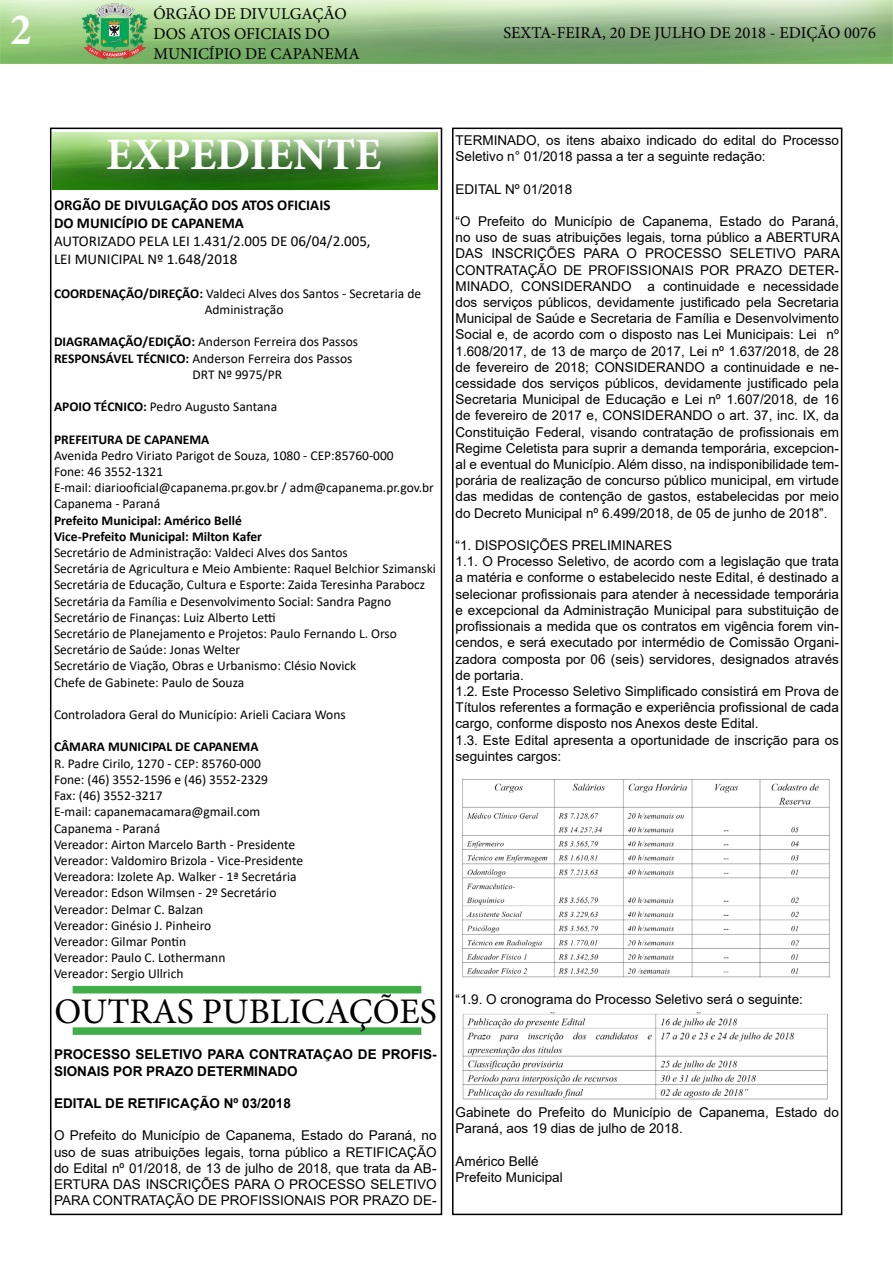
<style>
.page{position:relative;width:893px;height:1263px;background:#fff}
.page>*{position:absolute;margin:0;border:0;box-sizing:border-box;transform-origin:0 0}
.t1{font:700 45px "Minion Pro";color:#fff}
.t2{font:700 condensed 45px "Minion Pro";color:#fff}
.t3{font:36px "Minion Pro";color:#000}
.t4{font:16.5px/19.8px "Minion Pro";color:#000}
.t5{font:15px/18px "Calibri";color:#000}
.t6{font:700 15px/18px "Calibri";color:#000}
.t7{font:13.5px/16.2px "Arial";color:#000}
.t8{font:13.5px/16.2px "Calibri";color:#000}
.t9{font:700 13.5px/16.2px "Calibri";color:#000}
.t10{font:700 13.5px/16.2px "Arial";color:#000}
.s1{font-weight:700}
</style>
<div class="page">
<div style="left:50px;top:128px;width:392px;height:1087px;border:2px solid #000"></div>
<img style="left:0;top:0;width:893px;height:64px">
<div style="left:452px;top:128px;width:390px;height:1087px;border:2px solid #000"></div>
<img style="left:53px;top:132px;width:384px;height:58px">
<div style="left:73px;top:986px;width:348px;height:7px;background:#41ad49"></div>
<div style="left:73px;top:1027px;width:348px;height:8px;background:#41ad49"></div>
<img style="left:461px;top:778px;width:369px;height:199px">
<img style="left:462px;top:1013px;width:366px;height:87px">
<h1 class="t2" style="left:11px;top:-1px;width:22px">2</h1>
<p class="t4" style="left:153px;top:4px;width:208px">ÓRGÃO DE DIVULGAÇÃO<br>DOS ATOS OFICIAIS DO<br>MUNICÍPIO DE CAPANEMA</p>
<p class="t4" style="left:504px;top:23px;width:374px">SEXTA-FEIRA, 20 DE JULHO DE 2018 - EDIÇÃO 0076</p>
<h1 class="t1" style="left:106px;top:123px;width:277px">EXPEDIENTE</h1>
<p class="t6" style="left:54px;top:195px;width:278px">ORGÃO DE DIVULGAÇÃO DOS ATOS OFICIAIS<br>DO MUNICÍPIO DE CAPANEMA</p>
<p class="t5" style="left:54px;top:231px;width:318px">AUTORIZADO PELA LEI 1.431/2.005 DE 06/04/2.005,<br>LEI MUNICIPAL Nº 1.648/2018</p>
<p class="t8" style="left:205px;top:285px;width:218px;text-indent:-151px"><span class="s1">COORDENAÇÃO/DIREÇÃO:</span> Valdeci Alves dos Santos - Secretaria de<br>Administração</p>
<p class="t8" style="left:54px;top:333px;width:306px"><span class="s1">DIAGRAMAÇÃO/EDIÇÃO:</span> Anderson Ferreira dos Passos</p>
<p class="t8" style="left:54px;top:350px;width:300px"><span class="s1">RESPONSÁVEL TÉCNICO:</span> Anderson Ferreira dos Passos</p>
<p class="t8" style="left:193px;top:366px;width:91px">DRT Nº 9975/PR</p>
<p class="t8" style="left:54px;top:398px;width:225px"><span class="s1">APOIO TÉCNICO:</span> Pedro Augusto Santana</p>
<p class="t9" style="left:54px;top:431px;width:157px">PREFEITURA DE CAPANEMA</p>
<p class="t8" style="left:54px;top:447px;width:381px">Avenida Pedro Viriato Parigot de Souza, 1080 - CEP:85760-000<br>Fone: 46 3552-1321<br>E-mail: diariooficial@capanema.pr.gov.br / adm@capanema.pr.gov.br Capanema - Paraná</p>
<p class="t9" style="left:54px;top:512px;width:209px">Prefeito Municipal: Américo Bellé<br>Vice-Prefeito Municipal: Milton Kafer</p>
<p class="t8" style="left:54px;top:544px;width:384px">Secretário de Administração: Valdeci Alves dos Santos<br>Secretária de Agricultura e Meio Ambiente: Raquel Belchior Szimanski Secretária de Educação, Cultura e Esporte: Zaida Teresinha Parabocz Secretária da Família e Desenvolvimento Social: Sandra Pagno Secretário de Finanças: Luiz Alberto Letti<br>Secretário de Planejamento e Projetos: Paulo Fernando L. Orso Secretário de Saúde: Jonas Welter<br>Secretário de Viação, Obras e Urbanismo: Clésio Novick<br>Chefe de Gabinete: Paulo de Souza</p>
<p class="t8" style="left:54px;top:706px;width:293px">Controladora Geral do Município: Arieli Caciara Wons</p>
<p class="t9" style="left:54px;top:739px;width:206px">CÂMARA MUNICIPAL DE CAPANEMA</p>
<p class="t8" style="left:54px;top:755px;width:251px">R. Padre Cirilo, 1270 - CEP: 85760-000<br>Fone: (46) 3552-1596 e (46) 3552-2329<br>Fax: (46) 3552-3217<br>E-mail: capanemacamara@gmail.com Capanema - Paraná<br>Vereador: Airton Marcelo Barth - Presidente Vereador: Valdomiro Brizola - Vice-Presidente Vereadora: Izolete Ap. Walker - 1ª Secretária Vereador: Edson Wilmsen - 2º Secretário Vereador: Delmar C. Balzan<br>Vereador: Ginésio J. Pinheiro<br>Vereador: Gilmar Pontin<br>Vereador: Paulo C. Lothermann<br>Vereador: Sergio Ullrich</p>
<h2 class="t3" style="left:54px;top:987px;width:384px">OUTRAS PUBLICAÇÕES</h2>
<p class="t10" style="left:54px;top:1047px;width:384px">PROCESSO SELETIVO PARA CONTRATAÇAO DE PROFIS-<br>SIONAIS POR PRAZO DETERMINADO</p>
<p class="t10" style="left:54px;top:1095px;width:238px">EDITAL DE RETIFICAÇÃO Nº 03/2018</p>
<p class="t7" style="left:54px;top:1127px;width:384px;text-align:justify">O Prefeito do Município de Capanema, Estado do Paraná, no uso de suas atribuições legais, torna público a RETIFICAÇÃO do Edital nº 01/2018, de 13 de julho de 2018, que trata da AB-ERTURA DAS INSCRIÇÕES PARA O PROCESSO SELETIVO PARA CONTRATAÇÃO DE PROFISSIONAIS POR PRAZO DE-</p>
<p class="t7" style="left:455px;top:132px;width:385px">TERMINADO, os itens abaixo indicado do edital do Processo<br>Seletivo n° 01/2018 passa a ter a seguinte redação:</p>
<p class="t7" style="left:455px;top:181px;width:118px">EDITAL Nº 01/2018</p>
<p class="t7" style="left:455px;top:213px;width:386px;text-align:justify">“O Prefeito do Município de Capanema, Estado do Paraná, no uso de suas atribuições legais, torna público a ABERTURA DAS INSCRIÇÕES PARA O PROCESSO SELETIVO PARA CONTRATAÇÃO DE PROFISSIONAIS POR PRAZO DETER-MINADO, CONSIDERANDO a continuidade e necessidade dos serviços públicos, devidamente justificado pela Secretaria Municipal de Saúde e Secretaria de Família e Desenvolvimento Social e, de acordo com o disposto nas Lei Municipais: Lei nº 1.608/2017, de 13 de março de 2017, Lei nº 1.637/2018, de 28 de fevereiro de 2018; CONSIDERANDO a continuidade e ne&shy;cessidade dos serviços públicos, devidamente justificado pela Secretaria Municipal de Educação e Lei nº 1.607/2018, de 16 de fevereiro de 2017 e, CONSIDERANDO o art. 37, inc. IX, da Constituição Federal, visando contratação de profissionais em Regime Celetista para suprir a demanda temporária, excepcion&shy;al e eventual do Município. Além disso, na indisponibilidade tem&shy;porária de realização de concurso público municipal, em virtude das medidas de contenção de gastos, estabelecidas por meio do Decreto Municipal nº 6.499/2018, de 05 de junho de 2018”.</p>
<p class="t7" style="left:455px;top:537px;width:385px">“1. DISPOSIÇÕES PRELIMINARES<br>1.1. O Processo Seletivo, de acordo com a legislação que trata a matéria e conforme o estabelecido neste Edital, é destinado a selecionar profissionais para atender à necessidade temporária e excepcional da Administração Municipal para substituição de profissionais a medida que os contratos em vigência forem vin&shy;cendos, e será executado por intermédio de Comissão Organi&shy;zadora composta por 06 (seis) servidores, designados através de portaria.<br>1.2. Este Processo Seletivo Simplificado consistirá em Prova de Títulos referentes a formação e experiência profissional de cada cargo, conforme disposto nos Anexos deste Edital.<br>1.3. Este Edital apresenta a oportunidade de inscrição para os seguintes cargos:</p>
<p class="t7" style="left:455px;top:991px;width:349px">“1.9. O cronograma do Processo Seletivo será o seguinte:</p>
<p class="t7" style="left:455px;top:1104px;width:385px">Gabinete do Prefeito do Município de Capanema, Estado do<br>Paraná, aos 19 dias de julho de 2018.</p>
<p class="t7" style="left:455px;top:1153px;width:109px">Américo Bellé<br>Prefeito Municipal</p>
</div>
